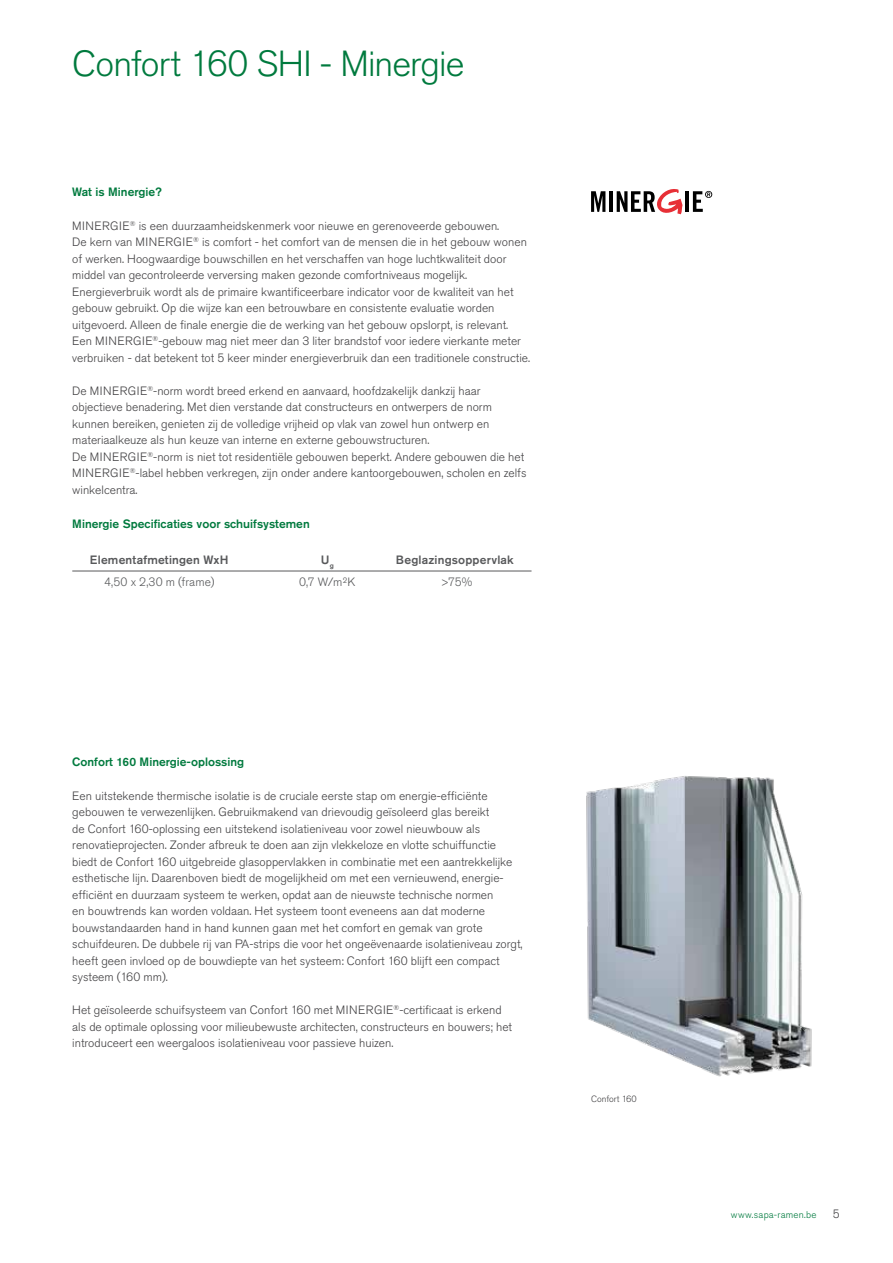
<style>
.page{position:relative;width:893px;height:1263px;background:#fff}
.page>*{position:absolute;margin:0;border:0;box-sizing:border-box;transform-origin:0 0}
.t1{font:300 36px "Akzidenz Grotesk Pro";letter-spacing:-.025em;color:#007a3e}
.t2{font:300 12px/16.5px "Akzidenz Grotesk Pro";color:#414042}
.t3{font:500 12px "Akzidenz Grotesk Pro";color:#007a3e}
.t4{font:500 12px "Akzidenz Grotesk Pro";letter-spacing:.015em;color:#58595b}
.t5{font:300 12px "Akzidenz Grotesk Pro";letter-spacing:.015em;color:#58595b}
.t6{font:300 9.75px "Akzidenz Grotesk Pro";letter-spacing:.025em;color:#007a3e}
.t7{font:300 9px "Akzidenz Grotesk Pro";color:#414042}
</style>
<div class="page">
<img style="left:586px;top:776px;width:226px;height:301px">
<svg style="left:591px;top:191px;width:14px;height:21px"></svg>
<hr style="left:609px;top:191px;width:4px;height:21px;background:#000">
<hr style="left:685px;top:191px;width:4px;height:21px;background:#000">
<svg style="left:617px;top:189px;width:65px;height:26px"></svg>
<svg style="left:693px;top:191px;width:19px;height:21px"></svg>
<hr style="left:72px;top:571px;width:459px;height:1px;background:#58595b">
<h1 class="t1" style="left:72px;top:41px;width:394px">Confort 160 SHI - Minergie</h1>
<p class="t3" style="left:72px;top:184px;width:91px">Wat is Minergie?</p>
<p class="t2" style="left:72px;top:217px;width:459px">MINERGIE<sup>®</sup> is een duurzaamheidskenmerk voor nieuwe en gerenoveerde gebouwen.<br>De kern van MINERGIE<sup>®</sup> is comfort - het comfort van de mensen die in het gebouw wonen of werken. Hoogwaardige bouwschillen en het verschaffen van hoge luchtkwaliteit door middel van gecontroleerde verversing maken gezonde comfortniveaus mogelijk.<br>Energieverbruik wordt als de primaire kwantificeerbare indicator voor de kwaliteit van het gebouw gebruikt. Op die wijze kan een betrouwbare en consistente evaluatie worden uitgevoerd. Alleen de finale energie die de werking van het gebouw opslorpt, is relevant.<br>Een MINERGIE<sup>®</sup>-gebouw mag niet meer dan 3 liter brandstof voor iedere vierkante meter verbruiken - dat betekent tot 5 keer minder energieverbruik dan een traditionele constructie.</p>
<p class="t2" style="left:72px;top:382px;width:456px">De MINERGIE<sup>®</sup>-norm wordt breed erkend en aanvaard, hoofdzakelijk dankzij haar objectieve benadering. Met dien verstande dat constructeurs en ontwerpers de norm kunnen bereiken, genieten zij de volledige vrijheid op vlak van zowel hun ontwerp en materiaalkeuze als hun keuze van interne en externe gebouwstructuren.<br>De MINERGIE<sup>®</sup>-norm is niet tot residentiële gebouwen beperkt. Andere gebouwen die het MINERGIE<sup>®</sup>-label hebben verkregen, zijn onder andere kantoorgebouwen, scholen en zelfs winkelcentra.</p>
<p class="t3" style="left:72px;top:516px;width:239px">Minergie Specificaties voor schuifsystemen</p>
<p class="t4" style="left:90px;top:552px;width:140px">Elementafmetingen WxH</p>
<p class="t4" style="left:321px;top:552px;width:15px">U<sub>g</sub></p>
<p class="t4" style="left:396px;top:552px;width:119px">Beglazingsoppervlak</p>
<p class="t5" style="left:104px;top:574px;width:112px">4,50 x 2,30 m (frame)</p>
<p class="t5" style="left:299px;top:574px;width:58px">0,7 W/m²K</p>
<p class="t5" style="left:440px;top:574px;width:34px">&gt;75%</p>
<p class="t3" style="left:72px;top:754px;width:174px">Confort 160 Minergie-oplossing</p>
<p class="t2" style="left:72px;top:787px;width:452px">Een uitstekende thermische isolatie is de cruciale eerste stap om energie-efficiënte gebouwen te verwezenlijken. Gebruikmakend van drievoudig geïsoleerd glas bereikt<br>de Confort 160-oplossing een uitstekend isolatieniveau voor zowel nieuwbouw als renovatieprojecten. Zonder afbreuk te doen aan zijn vlekkeloze en vlotte schuiffunctie biedt de Confort 160 uitgebreide glasoppervlakken in combinatie met een aantrekkelijke esthetische lijn. Daarenboven biedt de mogelijkheid om met een vernieuwend, energie&shy;efficiënt en duurzaam systeem te werken, opdat aan de nieuwste technische normen<br>en bouwtrends kan worden voldaan. Het systeem toont eveneens aan dat moderne bouwstandaarden hand in hand kunnen gaan met het comfort en gemak van grote schuifdeuren. De dubbele rij van PA-strips die voor het ongeëvenaarde isolatieniveau zorgt, heeft geen invloed op de bouwdiepte van het systeem: Confort 160 blijft een compact systeem (160 mm).</p>
<p class="t2" style="left:72px;top:1002px;width:441px">Het geïsoleerde schuifsysteem van Confort 160 met MINERGIE<sup>®</sup>-certificaat is erkend als de optimale oplossing voor milieubewuste architecten, constructeurs en bouwers; het introduceert een weergaloos isolatieniveau voor passieve huizen.</p>
<p class="t7" style="left:591px;top:1092px;width:47px">Confort 160</p>
<p class="t6" style="left:731px;top:1208px;width:87px">www.sapa-ramen.be</p>
<p class="t2" style="left:833px;top:1205px;width:8px">5</p>
</div>
